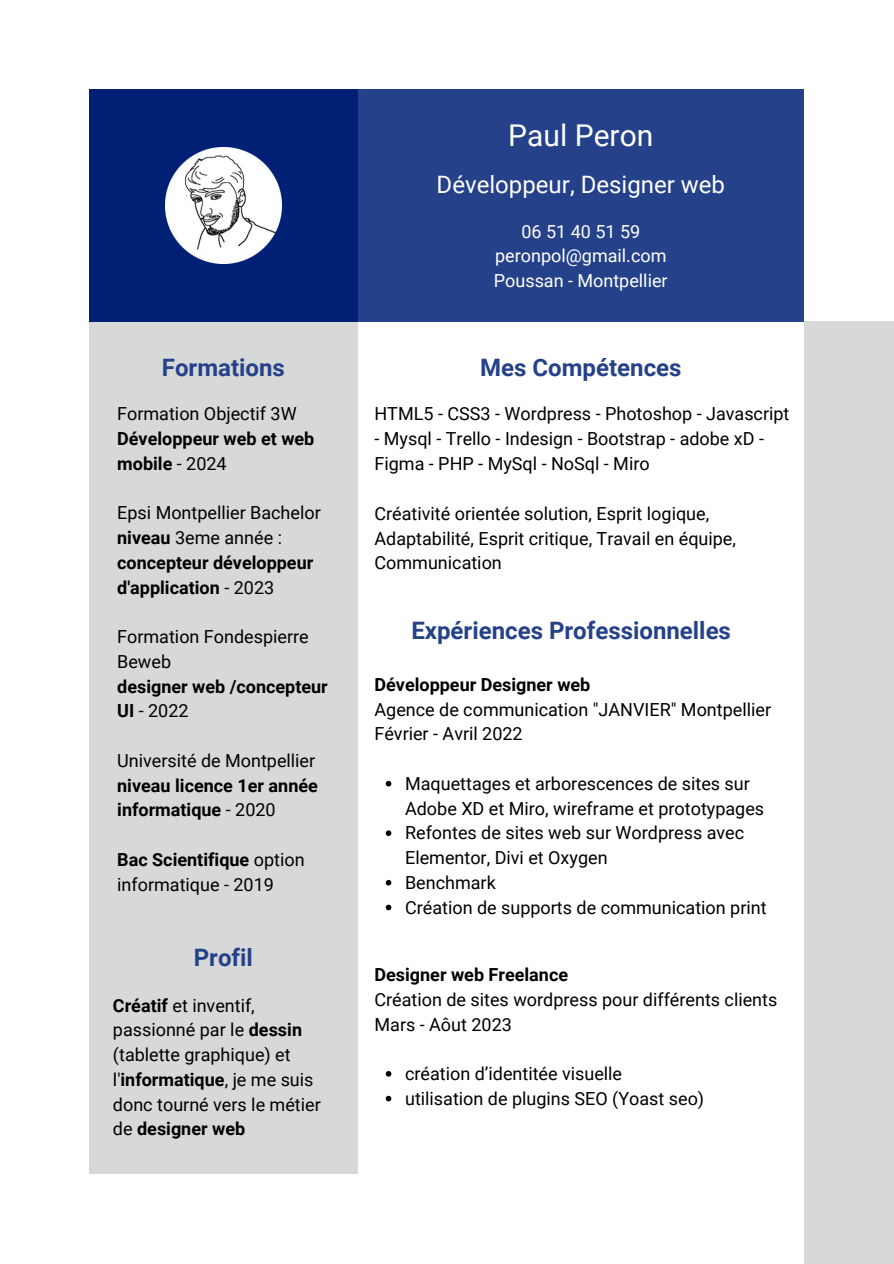
<style>
.page{position:relative;width:894px;height:1264px;background:#fff}
.page>*{position:absolute;margin:0;border:0;box-sizing:border-box;transform-origin:0 0}
.t1{font:30px "Roboto";color:#fff}
.t2{font:700 24px "Roboto";color:#24418a}
.t3{font:24px "Roboto";color:#fff}
.t4{font:18px/24.8px "Roboto";color:#000}
.t5{font:700 18px/24.8px "Roboto";color:#000}
.t6{font:18px "Roboto";color:#fff}
.s1{font-weight:400}
.s2{font-weight:700}
</style>
<div class="page">
<div style="left:89px;top:89px;width:714px;height:232px;background:#24418a"></div>
<div style="left:89px;top:89px;width:268px;height:1084px;background:#d7d9d8"></div>
<div style="left:89px;top:89px;width:268px;height:232px;background:#002075"></div>
<div style="left:804px;top:321px;width:89px;height:942px;background:#d7d9d8"></div>
<img style="left:166px;top:148px;width:115px;height:116px">
<svg style="left:385px;top:780px;width:6px;height:6px"></svg>
<svg style="left:385px;top:830px;width:6px;height:6px"></svg>
<svg style="left:385px;top:879px;width:6px;height:6px"></svg>
<svg style="left:385px;top:904px;width:6px;height:6px"></svg>
<svg style="left:385px;top:1071px;width:6px;height:5px"></svg>
<svg style="left:385px;top:1095px;width:6px;height:6px"></svg>
<p class="t2" style="left:162px;top:354px;width:124px">Formations</p>
<p class="t4" style="left:117px;top:402px;width:181px">Formation Objectif 3W</p>
<p class="t5" style="left:117px;top:426px;width:199px">Développeur web et web mobile <span class="s1">- 2024</span></p>
<h2 class="t4" style="left:117px;top:501px;width:205px">Epsi Montpellier Bachelor <span class="s2">niveau</span> 3eme année :</h2>
<p class="t5" style="left:117px;top:550px;width:197px">concepteur développeur d'application <span class="s1">- 2023</span></p>
<h1 class="t4" style="left:117px;top:624px;width:193px">Formation Fondespierre<br>Beweb</h1>
<h3 class="t5" style="left:117px;top:674px;width:212px">designer web /concepteur<br>UI <span class="s1">- 2022</span></h3>
<p class="t5" style="left:117px;top:748px;width:202px"><span class="s1">Université de Montpellier </span>niveau licence 1er année informatique <span class="s1">- 2020</span></p>
<p class="t4" style="left:117px;top:847px;width:189px"><span class="s2">Bac Scientifique</span> option informatique - 2019</p>
<p class="t2" style="left:194px;top:944px;width:61px">Profil</p>
<p class="t4" style="left:113px;top:992px;width:209px"><span class="s2">Créatif</span> et inventif, passionné par le <span class="s2">dessin </span>(tablette graphique) et l'<span class="s2">informatique</span>, je me suis donc tourné vers le métier de <span class="s2">designer web</span></p>
<h2 class="t1" style="left:508px;top:119px;width:147px">Paul Peron</h2>
<p class="t3" style="left:436px;top:171px;width:290px">Développeur, Designer web</p>
<p class="t6" style="left:521px;top:221px;width:120px">06 51 40 51 59</p>
<p class="t6" style="left:495px;top:245px;width:173px">peronpol@gmail.com</p>
<p class="t6" style="left:493px;top:270px;width:175px">Poussan - Montpellier</p>
<h2 class="t2" style="left:480px;top:354px;width:203px">Mes Compétences</h2>
<p class="t4" style="left:374px;top:402px;width:416px">HTML5 - CSS3 - Wordpress - Photoshop - Javascript</p>
<p class="t4" style="left:374px;top:426px;width:391px">- Mysql - Trello - Indesign - Bootstrap - adobe xD -<br>Figma - PHP - MySql - NoSql - Miro</p>
<h2 class="t4" style="left:374px;top:501px;width:363px">Créativité orientée solution, Esprit logique,<br>Adaptabilité, Esprit critique, Travail en équipe,<br>Communication</h2>
<p class="t2" style="left:411px;top:616px;width:321px">Expériences Professionnelles</p>
<p class="t5" style="left:374px;top:672px;width:217px">Développeur Designer web</p>
<p class="t4" style="left:374px;top:697px;width:398px">Agence de communication "JANVIER" Montpellier</p>
<p class="t4" style="left:374px;top:721px;width:150px">Février - Avril 2022</p>
<p class="t4" style="left:405px;top:771px;width:360px">Maquettages et arborescences de sites sur<br>Adobe XD et Miro, wireframe et prototypages</p>
<p class="t4" style="left:405px;top:820px;width:340px">Refontes de sites web sur Wordpress avec<br>Elementor, Divi et Oxygen</p>
<p class="t4" style="left:405px;top:870px;width:92px">Benchmark</p>
<p class="t4" style="left:405px;top:895px;width:363px">Création de supports de communication print</p>
<p class="t5" style="left:374px;top:962px;width:195px">Designer web Freelance</p>
<p class="t4" style="left:374px;top:987px;width:404px">Création de sites wordpress pour différents clients</p>
<p class="t4" style="left:374px;top:1011px;width:139px">Mars - Aôut 2023</p>
<p class="t4" style="left:405px;top:1061px;width:218px">création d’identitée visuelle</p>
<p class="t4" style="left:405px;top:1086px;width:300px">utilisation de plugins SEO (Yoast seo)</p>
</div>
